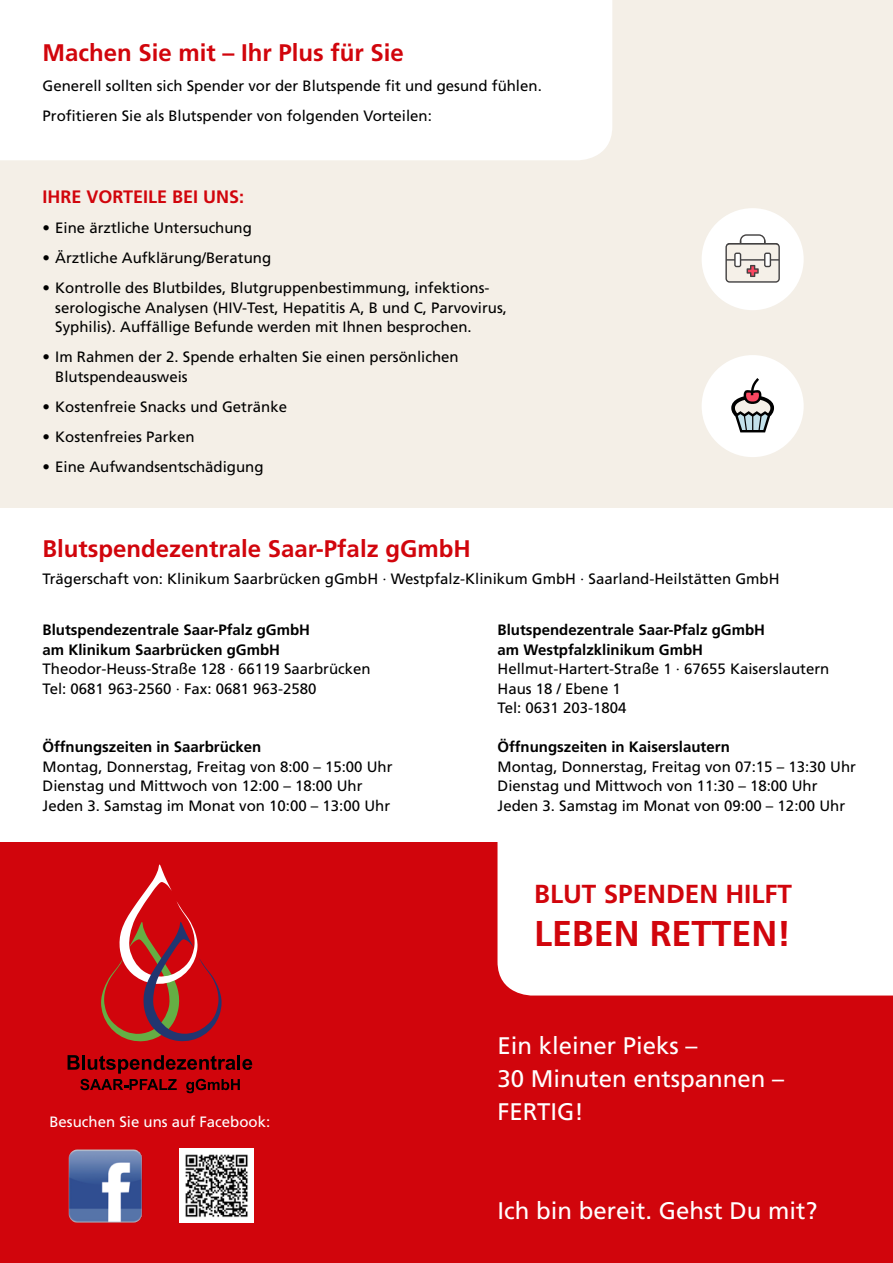
<style>
.page{position:relative;width:893px;height:1263px;background:#fff}
.page>*{position:absolute;margin:0;border:0;box-sizing:border-box;transform-origin:0 0}
.t1{font:700 35.85px "Frutiger";color:#d1050c}
.t2{font:700 26.1px "Frutiger";color:#d1050c}
.t3{font:24px/33px "Frutiger";color:#fff}
.t4{font:700 24px "Frutiger";color:#d1050c}
.t5{font:700 18px "Frutiger";color:#d1050c}
.t6{font:15px/19.5px "Frutiger";color:#000}
.t7{font:700 15px/19.5px "Frutiger";color:#000}
.t8{font:15px "Frutiger";color:#fff}
</style>
<div class="page">
<div style="left:0;top:842px;width:893px;height:421px;background:#d1050c"></div>
<div style="left:497px;top:842px;width:396px;height:153px;background:#fff"></div>
<div style="left:0;top:0;width:893px;height:507px;background:#f4efe7"></div>
<div style="left:0;top:0;width:612px;height:160px;background:#fff"></div>
<img style="left:68px;top:1149px;width:75px;height:74px">
<img style="left:180px;top:1149px;width:74px;height:73px">
<div style="left:702px;top:208px;width:102px;height:102px;background:#fff;border-radius:50%"></div>
<svg style="left:725px;top:234px;width:55px;height:49px"></svg>
<div style="left:702px;top:355px;width:102px;height:102px;background:#fff;border-radius:50%"></div>
<svg style="left:731px;top:378px;width:43px;height:54px"></svg>
<svg style="left:68px;top:1055px;width:184px;height:38px"></svg>
<svg style="left:101px;top:864px;width:121px;height:178px"></svg>
<h3 class="t4" style="left:43px;top:39px;width:363px">Machen Sie mit – Ihr Plus für Sie</h3>
<p class="t6" style="left:43px;top:71px;width:501px;line-height:30px">Generell sollten sich Spender vor der Blutspende fit und gesund fühlen.<br>Profitieren Sie als Blutspender von folgenden Vorteilen:</p>
<p class="t5" style="left:43px;top:186px;width:174px">Ihre vorteile bei uns</p>
<p class="t5" style="left:239px;top:186px;width:7px">:</p>
<p class="t6" style="left:43px;top:218px;width:211px">• Eine ärztliche Untersuchung</p>
<p class="t6" style="left:43px;top:248px;width:230px">• Ärztliche Aufklärung/Beratung</p>
<p class="t6" style="left:55px;top:278px;width:453px;text-indent:-13px">• Kontrolle des Blutbildes, Blutgruppenbestimmung, infektions&shy;serologische Analysen (HIV-Test, Hepatitis A, B und C, Parvovirus,<br>Syphilis). Auffällige Befunde werden mit Ihnen besprochen.</p>
<p class="t6" style="left:55px;top:347px;width:405px;text-indent:-13px">• Im Rahmen der 2. Spende erhalten Sie einen persönlichen<br>Blutspendeausweis</p>
<p class="t6" style="left:43px;top:397px;width:246px">• Kostenfreie Snacks und Getränke</p>
<p class="t6" style="left:43px;top:427px;width:153px">• Kostenfreies Parken</p>
<p class="t6" style="left:43px;top:457px;width:223px">• Eine Aufwandsentschädigung</p>
<h3 class="t4" style="left:43px;top:534px;width:430px">Blutspendezentrale Saar-Pfalz gGmbH</h3>
<p class="t6" style="left:43px;top:568px;width:738px">Trägerschaft von: Klinikum Saarbrücken gGmbH · Westpfalz-Klinikum GmbH · Saarland-Heilstätten GmbH</p>
<p class="t7" style="left:43px;top:620px;width:269px">Blutspendezentrale Saar-Pfalz gGmbH am Klinikum Saarbrücken gGmbH</p>
<p class="t6" style="left:43px;top:659px;width:330px">Theodor-Heuss-Straße 128 · 66119 Saarbrücken<br>Tel: 0681 963-2560 · Fax: 0681 963-2580</p>
<p class="t7" style="left:43px;top:737px;width:220px">Öffnungszeiten in Saarbrücken</p>
<p class="t6" style="left:43px;top:757px;width:352px">Montag, Donnerstag, Freitag von 8:00 – 15:00 Uhr<br>Dienstag und Mittwoch von 12:00 – 18:00 Uhr<br>Jeden 3. Samstag im Monat von 10:00 – 13:00 Uhr</p>
<p class="t8" style="left:49px;top:1113px;width:222px">Besuchen Sie uns auf Facebook:</p>
<p class="t7" style="left:497px;top:620px;width:269px">Blutspendezentrale Saar-Pfalz gGmbH am Westpfalzklinikum GmbH</p>
<p class="t6" style="left:497px;top:659px;width:333px">Hellmut-Hartert-Straße 1 · 67655 Kaiserslautern<br>Haus 18 / Ebene 1<br>Tel: 0631 203-1804</p>
<p class="t7" style="left:497px;top:737px;width:234px">Öffnungszeiten in Kaiserslautern</p>
<p class="t6" style="left:497px;top:757px;width:360px">Montag, Donnerstag, Freitag von 07:15 – 13:30 Uhr<br>Dienstag und Mittwoch von 11:30 – 18:00 Uhr<br>Jeden 3. Samstag im Monat von 09:00 – 12:00 Uhr</p>
<h2 class="t2" style="left:534px;top:878px;width:32px">Blut</h2>
<h2 class="t2" style="left:604px;top:878px;width:136px">spenden hilft</h2>
<h1 class="t1" style="left:534px;top:912px;width:259px">Leben retten!</h1>
<h3 class="t3" style="left:497px;top:1028px;width:288px">Ein kleiner Pieks –<br>30 Minuten entspannen –<br>FERTIG!</h3>
<h3 class="t3" style="left:497px;top:1193px;width:322px">Ich bin bereit. Gehst Du mit?</h3>
</div>
